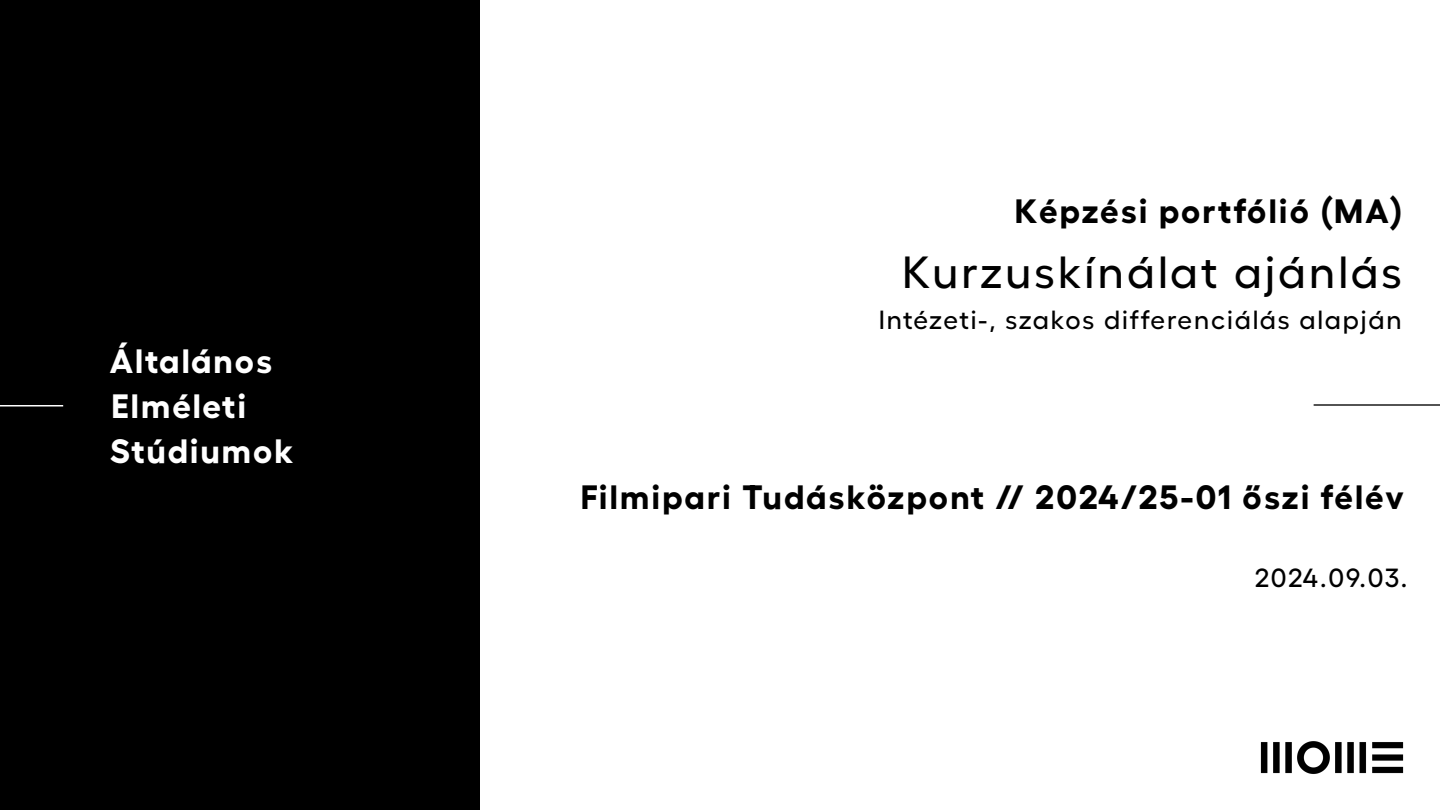
<style>
.page{position:relative;width:1440px;height:810px;background:#fff}
.page>*{position:absolute;margin:0;border:0;box-sizing:border-box;transform-origin:0 0}
.t1{font:45px "Fellix Variable";letter-spacing:.07em;color:#000}
.t2{font:33.75px "Fellix Variable";letter-spacing:.07em;color:#000}
.t3{font:33.75px/45px "Fellix Variable";letter-spacing:.06em;color:#fff}
.t4{font:26.25px "Fellix Variable";letter-spacing:.07em;color:#000}
</style>
<div class="page">
<div style="left:0;top:0;width:480px;height:810px;background:#000"></div>
<img style="left:1260px;top:741px;width:144px;height:33px">
<hr style="left:0;top:405px;width:63px;height:1px;background:#fff">
<hr style="left:1314px;top:404px;width:126px;height:2px;background:#000">
<p class="t3" style="left:110px;top:337px;width:185px">Általános<br>Elméleti<br>Stúdiumok</p>
<p class="t2" style="left:1015px;top:189px;width:389px">Képzési portfólió (MA)</p>
<h1 class="t1" style="left:902px;top:243px;width:501px">Kurzuskínálat ajánlás</h1>
<p class="t4" style="left:879px;top:303px;width:524px">Intézeti-, szakos differenciálás alapján</p>
<p class="t2" style="left:581px;top:475px;width:825px">Filmipari Tudásközpont // 2024/25-01 őszi félév</p>
<p class="t4" style="left:1255px;top:560px;width:154px">2024.09.03.</p>
</div>
